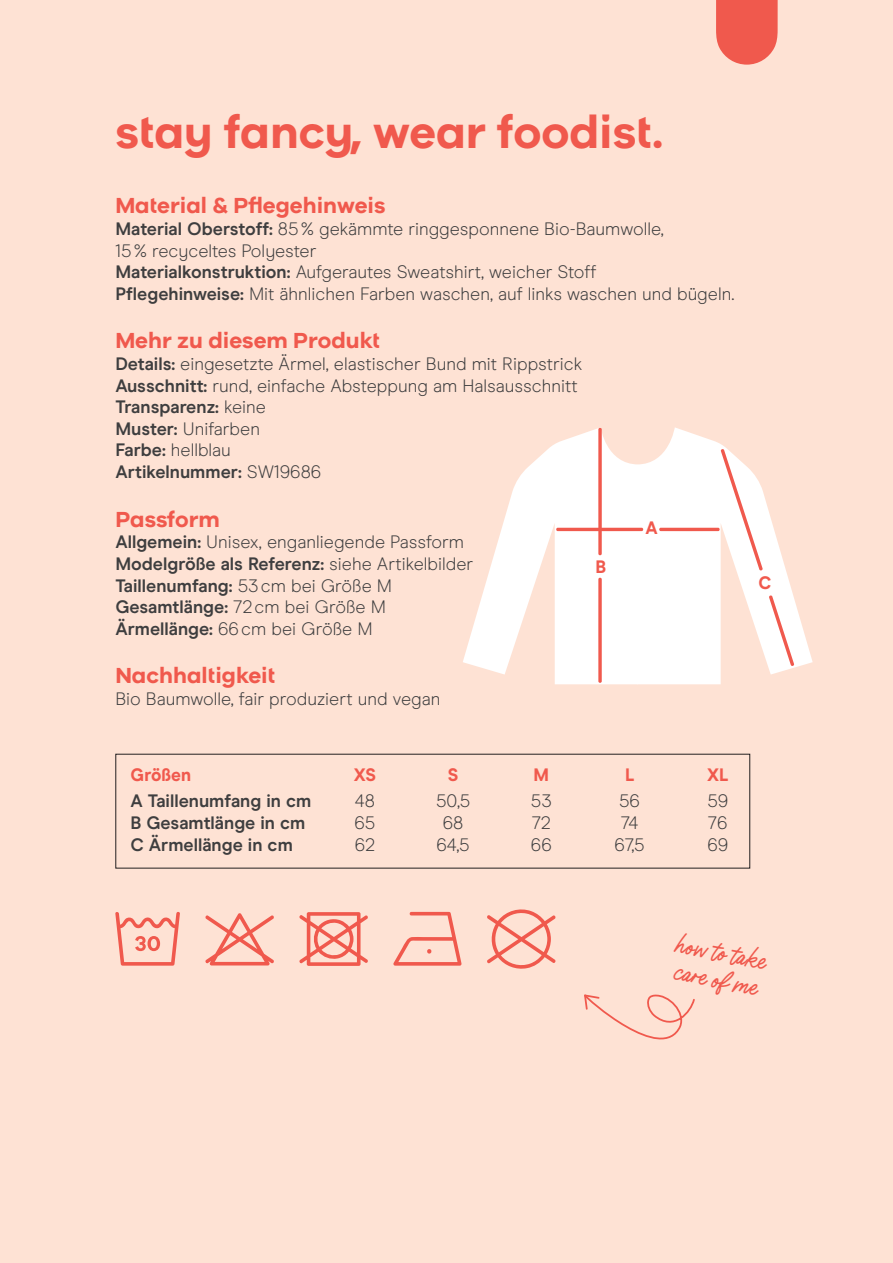
<style>
.page{position:relative;width:893px;height:1263px;background:#fee2d4}
.page>*{position:absolute;margin:0;border:0;box-sizing:border-box;transform-origin:0 0}
.t1{font:700 46.5px "Foodist Sans";color:#f0594d}
.t2{font:100 30px/27px "Supa Mega Fantastic";color:#f0594d}
.t3{font:700 22.5px "Foodist Sans";color:#f0594d}
.t4{font:300 18px/21.6px "Modern Era";color:#3e3e3f}
.t5{font:700 18px/21.6px "Modern Era";color:#3e3e3f}
.t6{font:800 18px "Modern Era";letter-spacing:.005em;color:#f0594d}
.s1{font-weight:700}
</style>
<div class="page">
<svg style="left:463px;top:427px;width:350px;height:257px;fill:#fff"></svg>
<svg style="left:598px;top:577px;width:4px;height:106px"></svg>
<svg style="left:556px;top:427px;width:88px;height:129px"></svg>
<svg style="left:659px;top:448px;width:104px;height:123px;background:#fef4f2"></svg>
<svg style="left:768px;top:594px;width:27px;height:73px;background:#fde9e8"></svg>
<svg style="left:716px;top:0;width:62px;height:65px;background:#f1685c"></svg>
<svg style="left:115px;top:912px;width:65px;height:54px"></svg>
<svg style="left:205px;top:913px;width:69px;height:52px"></svg>
<svg style="left:299px;top:912px;width:69px;height:54px"></svg>
<svg style="left:487px;top:909px;width:69px;height:60px"></svg>
<svg style="left:393px;top:912px;width:69px;height:54px"></svg>
<svg style="left:584px;top:994px;width:111px;height:46px"></svg>
<h1 class="t1" style="left:115px;top:103px;width:550px">stay fancy, wear foodist.</h1>
<p class="t3" style="left:115px;top:192px;width:272px">Material &amp; Pflegehinweis</p>
<p class="t4" style="left:115px;top:218px;width:621px"><span class="s1">Material Oberstoff:</span> 85% gekämmte ringgesponnene Bio-Baumwolle,<br>15% recyceltes Polyester<br><span class="s1">Materialkonstruktion:</span> Aufgerautes Sweatshirt, weicher Stoff<br><span class="s1">Pflegehinweise:</span> Mit ähnlichen Farben waschen, auf links waschen und bügeln.</p>
<p class="t3" style="left:115px;top:327px;width:266px">Mehr zu diesem Produkt</p>
<p class="t4" style="left:115px;top:353px;width:468px"><span class="s1">Details:</span> eingesetzte Ärmel, elastischer Bund mit Rippstrick <span class="s1">Ausschnitt:</span> rund, einfache Absteppung am Halsausschnitt <span class="s1">Transparenz:</span> keine<br><span class="s1">Muster:</span> Unifarben<br><span class="s1">Farbe:</span> hellblau<br><span class="s1">Artikelnummer:</span> SW19686</p>
<p class="t3" style="left:115px;top:505px;width:106px">Passform</p>
<p class="t4" style="left:115px;top:531px;width:359px"><span class="s1">Allgemein:</span> Unisex, enganliegende Passform <span class="s1">Modelgröße als Referenz:</span> siehe Artikelbilder <span class="s1">Taillenumfang:</span> 53cm bei Größe M <span class="s1">Gesamtlänge:</span> 72cm bei Größe M <span class="s1">Ärmellänge:</span> 66cm bei Größe M</p>
<p class="t3" style="left:115px;top:662px;width:162px">Nachhaltigkeit</p>
<p class="t4" style="left:115px;top:688px;width:327px">Bio Baumwolle, fair produziert und vegan</p>
<p class="t6" style="left:645px;top:517px;width:14px">A</p>
<p class="t6" style="left:595px;top:556px;width:12px">B</p>
<p class="t6" style="left:130px;top:764px;width:62px">Größen</p>
<p class="t6" style="left:354px;top:764px;width:24px">XS</p>
<p class="t6" style="left:448px;top:764px;width:12px">S</p>
<p class="t6" style="left:534px;top:764px;width:17px">M</p>
<p class="t6" style="left:625px;top:764px;width:11px">L</p>
<p class="t6" style="left:707px;top:764px;width:23px">XL</p>
<p class="t5" style="left:130px;top:790px;width:182px">A Taillenumfang in cm<br>B Gesamtlänge in cm<br>C Ärmellänge in cm</p>
<p class="t4" style="left:354px;top:790px;width:22px;text-align:justify">48<br>65<br>62</p>
<p class="t4" style="left:436px;top:790px;width:36px;text-align:center">50,5<br>68<br>64,5</p>
<p class="t4" style="left:531px;top:790px;width:22px;text-align:justify">53<br>72<br>66</p>
<p class="t4" style="left:614px;top:790px;width:32px;text-align:center">56<br>74<br>67,5</p>
<p class="t4" style="left:707px;top:790px;width:22px;text-align:justify">59<br>76<br>69</p>
<p class="t6" style="left:758px;top:572px;width:14px">C</p>
<h2 class="t2" style="left:679px;top:933px;width:93px;rotate:11deg">how to take care of me</h2>
</div>
